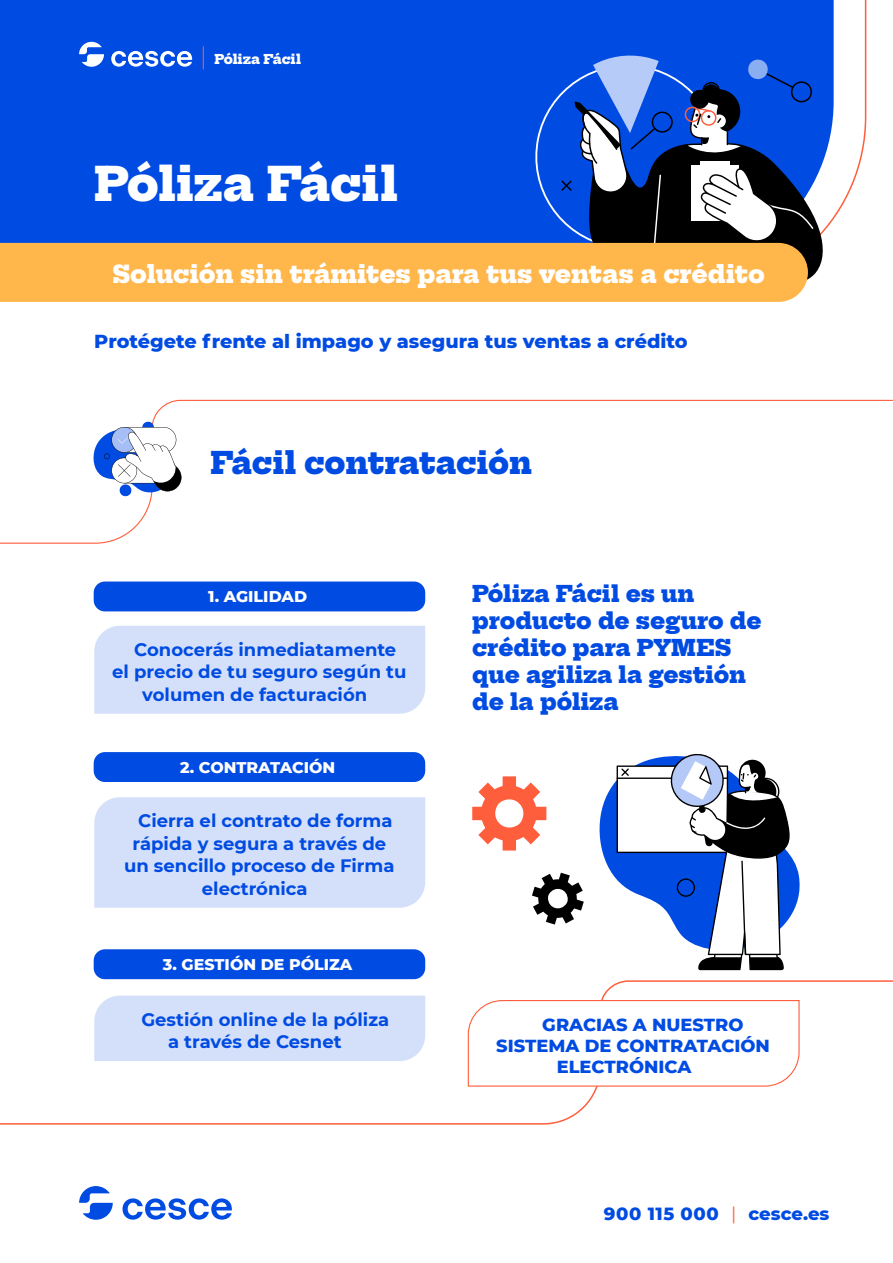
<style>
.page{position:relative;width:893px;height:1263px;background:#fff}
.page>*{position:absolute;margin:0;border:0;box-sizing:border-box;transform-origin:0 0}
.t1{font:200 46.05px "Hepta Slab";color:#fff}
.t2{font:200 30.15px "Hepta Slab";color:#004be2}
.t3{font:200 24px "Hepta Slab";color:#fff}
.t4{font:200 22.35px/26.8px "Hepta Slab";color:#004be2}
.t5{font:800 19.2px "Montserrat";color:#004be2}
.t6{font:700 18px/22.5px "Montserrat";color:#004be2}
.t7{font:800 18px "Montserrat";letter-spacing:.03em;color:#004be2}
.t8{font:800 17.85px "Montserrat";color:#004be2}
.t9{font:800 15.9px "Montserrat";color:#fff}
.t10{font:200 13.2px "Hepta Slab";color:#fff}
.s1{font-weight:400;color:#ff5e3c}
</style>
<div class="page">
<svg style="left:0;top:399px;width:893px;height:145px"></svg>
<div style="left:0;top:0;width:867px;height:243px;background:#004be2"></div>
<svg style="left:528px;top:53px;width:329px;height:226px"></svg>
<svg style="left:111px;top:51px;width:81px;height:16px"></svg>
<svg style="left:79px;top:42px;width:25px;height:25px"></svg>
<svg style="left:203px;top:46px;width:1px;height:23px"></svg>
<svg style="left:123px;top:1198px;width:109px;height:22px"></svg>
<svg style="left:79px;top:1186px;width:34px;height:34px"></svg>
<div style="left:0;top:243px;width:808px;height:59px;background:#ffb74b"></div>
<div style="left:94px;top:581px;width:331px;height:30px;background:#004be2;border-radius:11px"></div>
<div style="left:94px;top:752px;width:331px;height:30px;background:#004be2;border-radius:11px"></div>
<div style="left:94px;top:949px;width:331px;height:30px;background:#004be2;border-radius:11px"></div>
<svg style="left:472px;top:776px;width:74px;height:74px"></svg>
<svg style="left:532px;top:873px;width:52px;height:51px"></svg>
<svg style="left:92px;top:421px;width:91px;height:76px"></svg>
<svg style="left:599px;top:754px;width:201px;height:216px"></svg>
<svg style="left:0;top:979px;width:893px;height:146px"></svg>
<svg style="left:467px;top:999px;width:333px;height:88px"></svg>
<div style="left:94px;top:626px;width:331px;height:88px;background:#d4e0fa"></div>
<div style="left:94px;top:797px;width:331px;height:111px;background:#d4e0fa"></div>
<div style="left:94px;top:995px;width:331px;height:66px;background:#d4e0fa"></div>
<p class="t10" style="left:214px;top:48px;width:88px">Póliza Fácil</p>
<h1 class="t1" style="left:94px;top:145px;width:305px">Póliza Fácil</h1>
<h3 class="t3" style="left:113px;top:254px;width:654px">Solución sin trámites para tus ventas a crédito</h3>
<p class="t5" style="left:94px;top:327px;width:595px">Protégete frente al impago y asegura tus ventas a crédito</p>
<h2 class="t2" style="left:210px;top:438px;width:323px">Fácil contratación</h2>
<p class="t9" style="left:208px;top:585px;width:100px">1. AGILIDAD</p>
<p class="t6" style="left:134px;top:637px;width:264px">Conocerás inmediatamente</p>
<p class="t6" style="left:112px;top:660px;width:296px">el precio de tu seguro según tu</p>
<p class="t6" style="left:142px;top:682px;width:226px">volumen de facturación</p>
<p class="t9" style="left:180px;top:755px;width:157px">2. CONTRATACIÓN</p>
<p class="t6" style="left:138px;top:809px;width:256px">Cierra el contrato de forma</p>
<p class="t6" style="left:132px;top:831px;width:255px">rápida y segura a través de</p>
<p class="t6" style="left:124px;top:854px;width:272px">un sencillo proceso de Firma</p>
<p class="t6" style="left:202px;top:876px;width:107px">electrónica</p>
<p class="t9" style="left:163px;top:953px;width:191px">3. GESTIÓN DE PÓLIZA</p>
<p class="t6" style="left:168px;top:1007px;width:223px;text-indent:-27px">Gestión online de la póliza a través de Cesnet</p>
<p class="t4" style="left:472px;top:578px;width:291px">Póliza Fácil es un producto de seguro de crédito para PYMES que agiliza la gestión de la póliza</p>
<p class="t8" style="left:542px;top:1012px;width:203px">GRACIAS A NUESTRO</p>
<p class="t8" style="left:496px;top:1032px;width:275px">SISTEMA DE CONTRATACIÓN</p>
<p class="t8" style="left:557px;top:1053px;width:136px">ELECTRÓNICA</p>
<p class="t7" style="left:604px;top:1201px;width:227px">900 115 000 <span class="s1">|</span> cesce.es</p>
</div>
